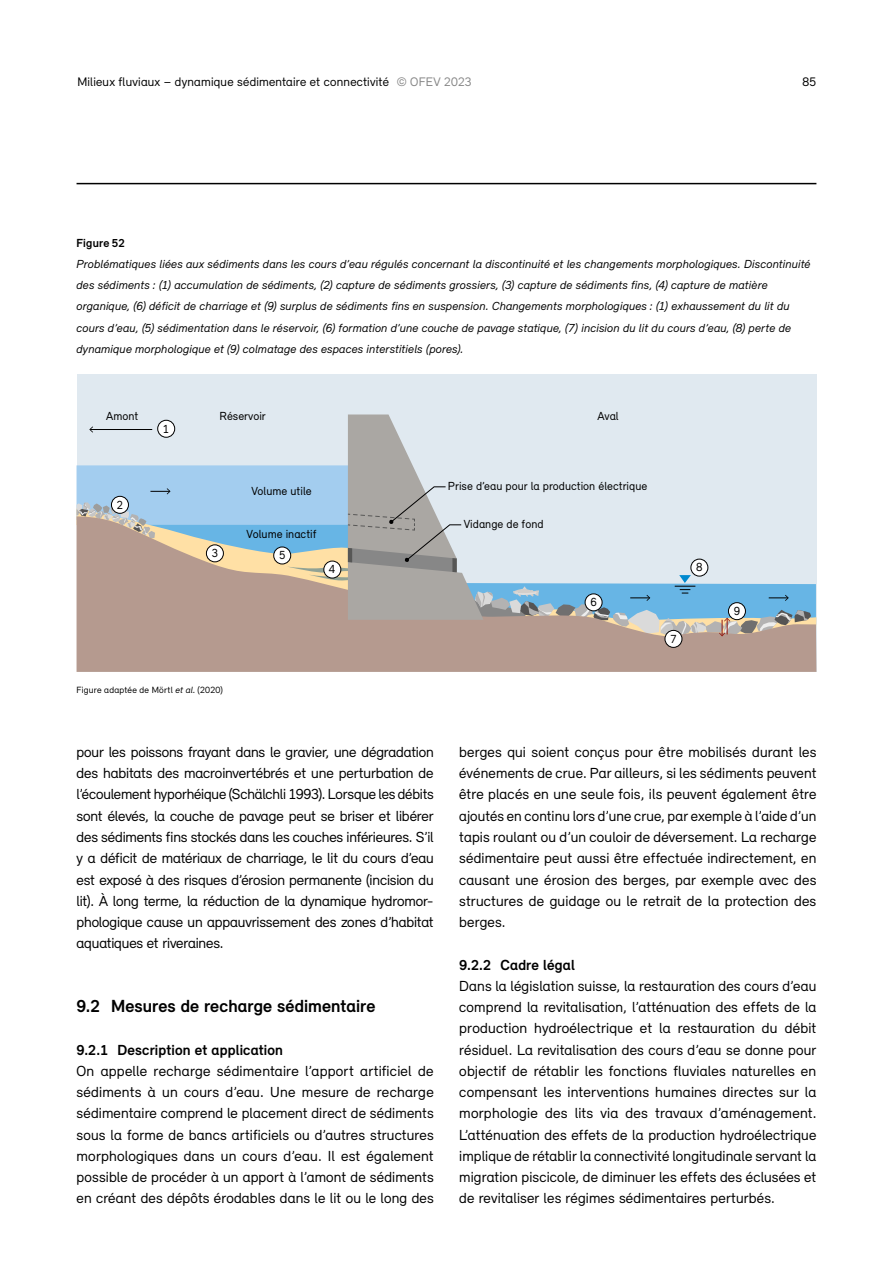
<style>
.page{position:relative;width:893px;height:1263px;background:#fff}
.page>*{position:absolute;margin:0;border:0;box-sizing:border-box;transform-origin:0 0}
._07_Titel_nr{font:700 18px "Relevant";letter-spacing:.005em;color:#000}
._07_Grundtext{font:15px/21.3px "Relevant";letter-spacing:.005em;color:#000;text-align:justify}
._07_Untertitel_nr_St{font:700 15px "Relevant";letter-spacing:.01em;color:#000}
.t1{font:12.75px "Relevant";letter-spacing:.015em;color:#000}
._08_Legende_Text{font:italic 12px/21.3px "Relevant";letter-spacing:.02em;color:#000}
.t2{font:12px "Relevant";color:#000}
._08_Legende_Titel{font:700 12px "Relevant";letter-spacing:.02em;color:#000}
._08_Quelle{font:9.3px "Relevant";letter-spacing:.025em;color:#000}
.s1{color:#878787}
.s2{font-style:italic}
</style>
<div class="page">
<hr style="left:77px;top:183px;width:739px;height:1px;background:#000">
<div style="left:77px;top:374px;width:739px;height:298px;background:#e0e9f0"></div>
<div style="left:77px;top:584px;width:739px;height:88px;background:#b59a8f"></div>
<div style="left:665px;top:630px;width:17px;height:17px;background:#fff;border-radius:50%"></div>
<div style="left:665px;top:630px;width:17px;height:18px;border:1px solid #000;border-radius:50%"></div>
<svg style="left:77px;top:414px;width:734px;height:222px"></svg>
<p class="t1" style="left:77px;top:74px;width:396px">Milieux fluviaux – dynamique sédimentaire et connectivité <span class="s1">© OFEV 2023</span></p>
<p class="t1" style="left:802px;top:74px;width:15px">85</p>
<p class="_08_Legende_Titel" style="left:77px;top:235px;width:50px">Figure 52</p>
<p class="_08_Legende_Text" style="left:77px;top:252px;width:735px">Problématiques liées aux sédiments dans les cours d’eau régulés concernant la discontinuité et les changements morphologiques. Discontinuité des sédiments : (1) accumulation de sédiments, (2) capture de sédiments grossiers, (3) capture de sédiments fins, (4) capture de matière organique, (6) déficit de charriage et (9) surplus de sédiments fins en suspension. Changements morphologiques : (1) exhaussement du lit du cours d’eau, (5) sédimentation dans le réservoir, (6) formation d’une couche de pavage statique, (7) incision du lit du cours d’eau, (8) perte de dynamique morphologique et (9) colmatage des espaces interstitiels (pores).</p>
<p class="t2" style="left:106px;top:409px;width:34px">Amont</p>
<p class="t2" style="left:220px;top:409px;width:48px">Réservoir</p>
<p class="t2" style="left:598px;top:409px;width:23px">Aval</p>
<p class="t2" style="left:117px;top:497px;width:8px">2</p>
<p class="t2" style="left:163px;top:421px;width:8px">1</p>
<p class="t2" style="left:212px;top:546px;width:8px">3</p>
<p class="t2" style="left:251px;top:484px;width:62px">Volume utile</p>
<p class="t2" style="left:247px;top:527px;width:71px">Volume inactif</p>
<p class="t2" style="left:279px;top:548px;width:8px">5</p>
<p class="t2" style="left:329px;top:562px;width:8px">4</p>
<p class="_08_Quelle" style="left:77px;top:684px;width:148px">Figure adaptée de Mörtl <span class="s2">et al.</span> (2020)</p>
<p class="t2" style="left:448px;top:479px;width:201px">Prise d’eau pour la production électrique</p>
<p class="t2" style="left:464px;top:517px;width:81px">Vidange de fond</p>
<p class="t2" style="left:590px;top:595px;width:8px">6</p>
<p class="t2" style="left:696px;top:560px;width:8px">8</p>
<p class="t2" style="left:670px;top:631px;width:8px">7</p>
<p class="t2" style="left:734px;top:604px;width:8px">9</p>
<p class="_07_Grundtext" style="left:77px;top:741px;width:359px">pour les poissons frayant dans le gravier, une dégradation des habitats des macroinvertébrés et une perturbation de l’écoulement hyporhéique (Schälchli 1993). Lorsque les débits sont élevés, la couche de pavage peut se briser et libérer des sédiments fins stockés dans les couches inférieures. S’il y a déficit de matériaux de charriage, le lit du cours d’eau est exposé à des risques d’érosion permanente (incision du lit). À long terme, la réduction de la dynamique hydromor&shy;phologique cause un appauvrissement des zones d’habitat aquatiques et riveraines.</p>
<h2 class="_07_Titel_nr" style="left:77px;top:995px;width:300px">9.2 Mesures de recharge sédimentaire</h2>
<p class="_07_Untertitel_nr_St" style="left:77px;top:1041px;width:208px">9.2.1 Description et application</p>
<p class="_07_Grundtext" style="left:77px;top:1060px;width:359px">On appelle recharge sédimentaire l’apport artificiel de sédiments à un cours d’eau. Une mesure de recharge sédimentaire comprend le placement direct de sédiments sous la forme de bancs artificiels ou d’autres structures morphologiques dans un cours d’eau. Il est également possible de procéder à un apport à l’amont de sédiments en créant des dépôts érodables dans le lit ou le long des</p>
<p class="_07_Grundtext" style="left:459px;top:741px;width:359px">berges qui soient conçus pour être mobilisés durant les événements de crue. Par ailleurs, si les sédiments peuvent être placés en une seule fois, ils peuvent également être ajoutés en continu lors d’une crue, par exemple à l’aide d’un tapis roulant ou d’un couloir de déversement. La recharge sédimentaire peut aussi être effectuée indirectement, en causant une érosion des berges, par exemple avec des structures de guidage ou le retrait de la protection des berges.</p>
<p class="_07_Untertitel_nr_St" style="left:459px;top:956px;width:117px">9.2.2 Cadre légal</p>
<p class="_07_Grundtext" style="left:459px;top:975px;width:359px">Dans la législation suisse, la restauration des cours d’eau comprend la revitalisation, l’atténuation des effets de la production hydroélectrique et la restauration du débit résiduel. La revitalisation des cours d’eau se donne pour objectif de rétablir les fonctions fluviales naturelles en compensant les interventions humaines directes sur la morphologie des lits via des travaux d’aménagement.<br>L’atténuation des effets de la production hydroélectrique implique de rétablir la connectivité longitudinale servant la migration piscicole, de diminuer les effets des éclusées et de revitaliser les régimes sédimentaires perturbés.</p>
</div>
